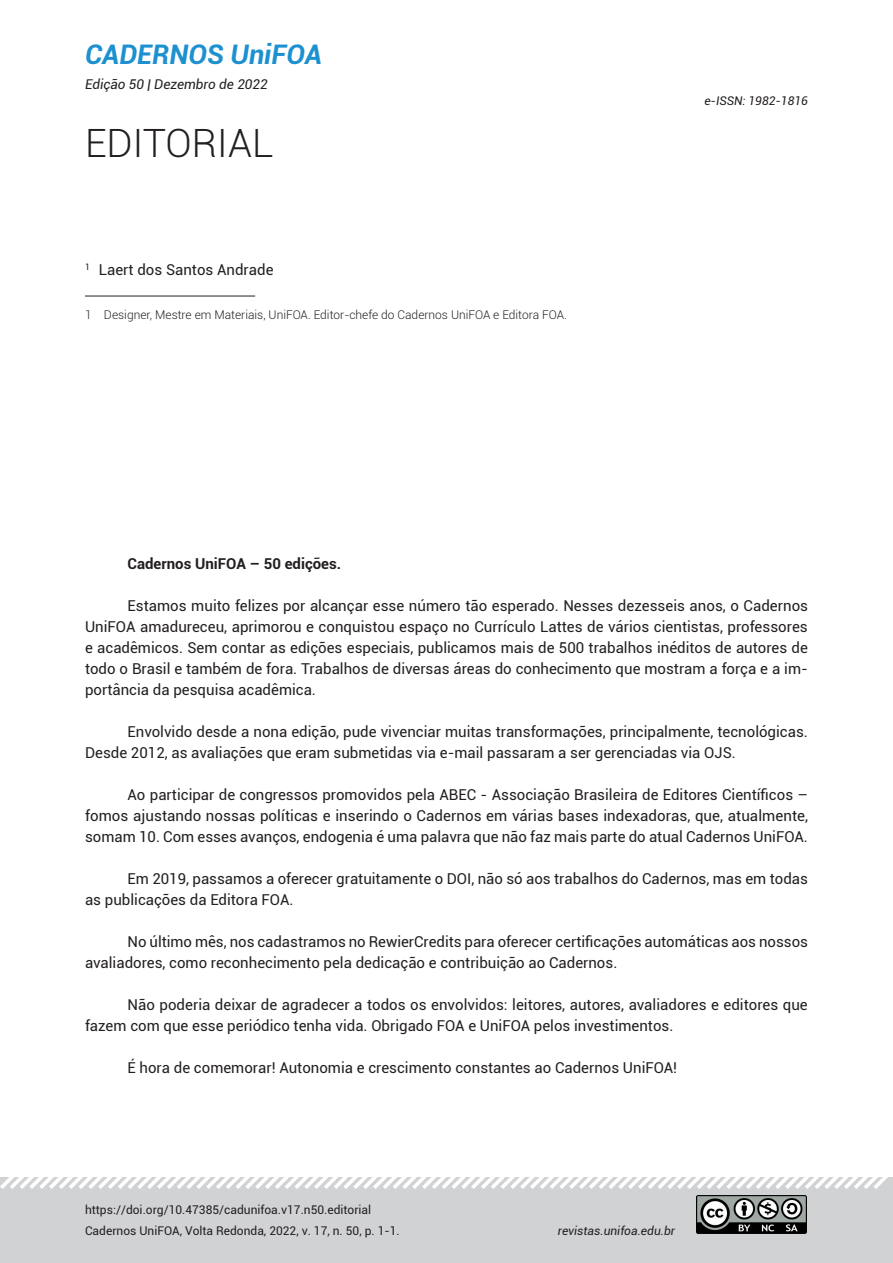
<style>
.page{position:relative;width:893px;height:1263px;background:#fff}
.page>*{position:absolute;margin:0;border:0;box-sizing:border-box;transform-origin:0 0}
.Título_do_Trabalho{font:300 39px "Roboto";color:#231f20}
.t1{font:italic 700 27px "Roboto";color:#1d90d0}
.Autores{font:15px/21px "Roboto";color:#231f20}
.t2{font:700 15px "Roboto";color:#231f20}
.t3{font:italic 13.5px "Roboto";color:#231f20}
.como_citar{font:12px "Roboto";color:#231f20}
.Nota_de_rodapé{font:300 12px "Roboto";color:#231f20}
.t4{font:italic 12px "Roboto";color:#231f20}
</style>
<div class="page">
<div style="left:0;top:1178px;width:893px;height:85px;background:#d1d2d4"></div>
<svg style="left:0;top:1177px;width:893px;height:12px"></svg>
<img style="left:697px;top:1195px;width:109px;height:38px">
<hr style="left:85px;top:296px;width:170px;height:1px;background:#231f20">
<h2 class="t1" style="left:85px;top:36px;width:238px">CADERNOS UniFOA</h2>
<p class="t3" style="left:85px;top:74px;width:184px">Edição 50 | Dezembro de 2022</p>
<p class="Título_do_Trabalho" style="left:85px;top:116px;width:190px">EDITORIAL</p>
<p class="Autores" style="left:85px;top:258px;width:190px"><sup>1</sup> Laert dos Santos Andrade</p>
<p class="Nota_de_rodapé" style="left:85px;top:306px;width:483px">1 Designer, Mestre em Materiais, UniFOA. Editor-chefe do Cadernos UniFOA e Editora FOA.</p>
<p class="t4" style="left:704px;top:93px;width:105px">e-ISSN: 1982-1816</p>
<p class="t2" style="left:128px;top:553px;width:215px">Cadernos UniFOA – 50 edições.</p>
<p class="Autores" style="left:85px;top:594px;width:725px;text-align:justify;text-indent:43px">Estamos muito felizes por alcançar esse número tão esperado. Nesses dezesseis anos, o Cadernos UniFOA amadureceu, aprimorou e conquistou espaço no Currículo Lattes de vários cientistas, professores e acadêmicos. Sem contar as edições especiais, publicamos mais de 500 trabalhos inéditos de autores de todo o Brasil e também de fora. Trabalhos de diversas áreas do conhecimento que mostram a força e a im&shy;portância da pesquisa acadêmica.</p>
<p class="Autores" style="left:85px;top:720px;width:724px;text-indent:43px">Envolvido desde a nona edição, pude vivenciar muitas transformações, principalmente, tecnológicas.<br>Desde 2012, as avaliações que eram submetidas via e-mail passaram a ser gerenciadas via OJS.</p>
<p class="Autores" style="left:85px;top:783px;width:724px;text-align:justify;text-indent:43px">Ao participar de congressos promovidos pela ABEC - Associação Brasileira de Editores Científicos – fomos ajustando nossas políticas e inserindo o Cadernos em várias bases indexadoras, que, atualmente, somam 10. Com esses avanços, endogenia é uma palavra que não faz mais parte do atual Cadernos UniFOA.</p>
<p class="Autores" style="left:85px;top:867px;width:724px;text-indent:43px">Em 2019, passamos a oferecer gratuitamente o DOI, não só aos trabalhos do Cadernos, mas em todas as publicações da Editora FOA.</p>
<p class="Autores" style="left:85px;top:930px;width:724px;text-indent:43px">No último mês, nos cadastramos no RewierCredits para oferecer certificações automáticas aos nossos avaliadores, como reconhecimento pela dedicação e contribuição ao Cadernos.</p>
<p class="Autores" style="left:85px;top:993px;width:724px;text-indent:43px">Não poderia deixar de agradecer a todos os envolvidos: leitores, autores, avaliadores e editores que fazem com que esse periódico tenha vida. Obrigado FOA e UniFOA pelos investimentos.</p>
<p class="Autores" style="left:128px;top:1056px;width:551px">É hora de comemorar! Autonomia e crescimento constantes ao Cadernos UniFOA!</p>
<p class="como_citar" style="left:85px;top:1201px;width:288px">https://doi.org/10.47385/cadunifoa.v17.n50.editorial</p>
<p class="como_citar" style="left:85px;top:1222px;width:316px">Cadernos UniFOA, Volta Redonda, 2022, v. 17, n. 50, p. 1-1.</p>
<p class="t4" style="left:558px;top:1222px;width:119px">revistas.unifoa.edu.br</p>
</div>
